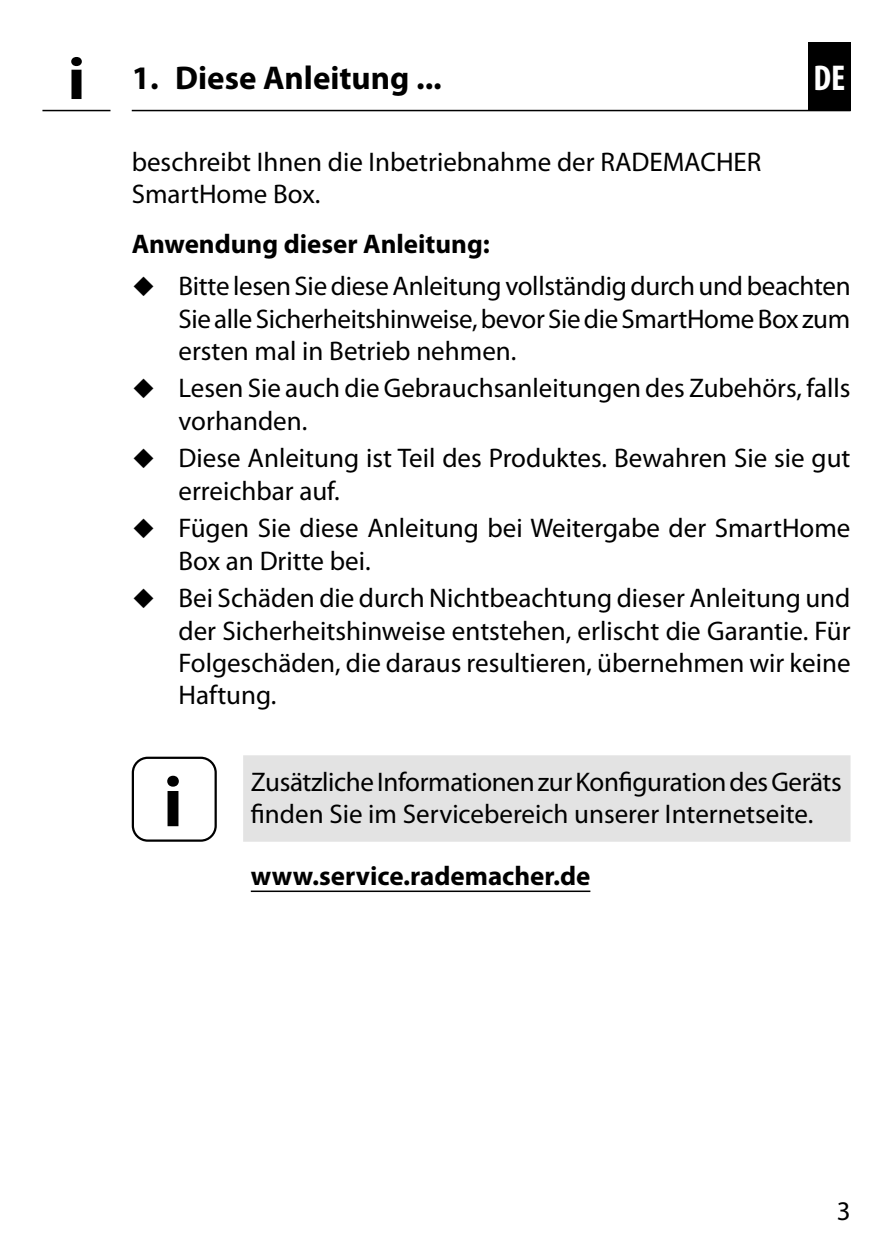
<style>
.page{position:relative;width:893px;height:1259px;background:#fff}
.page>*{position:absolute;margin:0;border:0;box-sizing:border-box;transform-origin:0 0}
.t1{font:700 72px "Myriad Pro";color:#000}
.t2{font:700 condensed 36px "Myriad Pro";color:#fff}
.t3{font:700 33px "Myriad Pro";color:#000}
.t4{font:27px/32.4px "Myriad Pro";color:#000}
.t5{font:700 27px "Myriad Pro";color:#000}
.s1{font-size:60px}
</style>
<div class="page">
<div style="left:808px;top:42px;width:42px;height:69px;background:#000"></div>
<hr style="left:132px;top:110px;width:719px;height:1px;background:#000">
<hr style="left:42px;top:110px;width:68px;height:1px;background:#000">
<div style="left:243px;top:755px;width:607px;height:86px;background:#e3e3e3"></div>
<hr style="left:251px;top:890px;width:339px;height:2px;background:#000">
<div style="left:132px;top:756px;width:85px;height:85px;border:2px solid #000;border-radius:15px"></div>
<p class="t3" style="left:67px;top:59px;width:376px"><span class="s1">i</span> 1. Diese Anleitung ...</p>
<h2 class="t2" style="left:813px;top:58px;width:33px">DE</h2>
<p class="t4" style="left:132px;top:146px;width:631px">beschreibt Ihnen die Inbetriebnahme der RADEMACHER<br>SmartHome Box.</p>
<p class="t5" style="left:132px;top:229px;width:360px">Anwendung dieser Anleitung:</p>
<p class="t4" style="left:179px;top:270px;width:674px;text-align:justify">Bitte lesen Sie diese Anleitung vollständig durch und beachten Sie alle Sicherheitshinweise, bevor Sie die SmartHome Box zum ersten mal in Betrieb nehmen.</p>
<p class="t4" style="left:179px;top:373px;width:674px">Lesen Sie auch die Gebrauchsanleitungen des Zubehörs, falls vorhanden.</p>
<p class="t4" style="left:179px;top:443px;width:673px">Diese Anleitung ist Teil des Produktes. Bewahren Sie sie gut erreichbar auf.</p>
<p class="t4" style="left:179px;top:512px;width:673px">Fügen Sie diese Anleitung bei Weitergabe der SmartHome<br>Box an Dritte bei.</p>
<p class="t4" style="left:179px;top:582px;width:673px;text-align:justify">Bei Schäden die durch Nichtbeachtung dieser Anleitung und der Sicherheitshinweise entstehen, erlischt die Garantie. Für Folgeschäden, die daraus resultieren, übernehmen wir keine Haftung.</p>
<h1 class="t1" style="left:163px;top:761px;width:21px">i</h1>
<p class="t4" style="left:251px;top:766px;width:592px">Zusätzliche Informationen zur Konfiguration des Geräts finden Sie im Servicebereich unserer Internetseite.</p>
<p class="t5" style="left:251px;top:861px;width:341px">www.service.rademacher.de</p>
<p class="t4" style="left:837px;top:1195px;width:15px">3</p>
</div>
